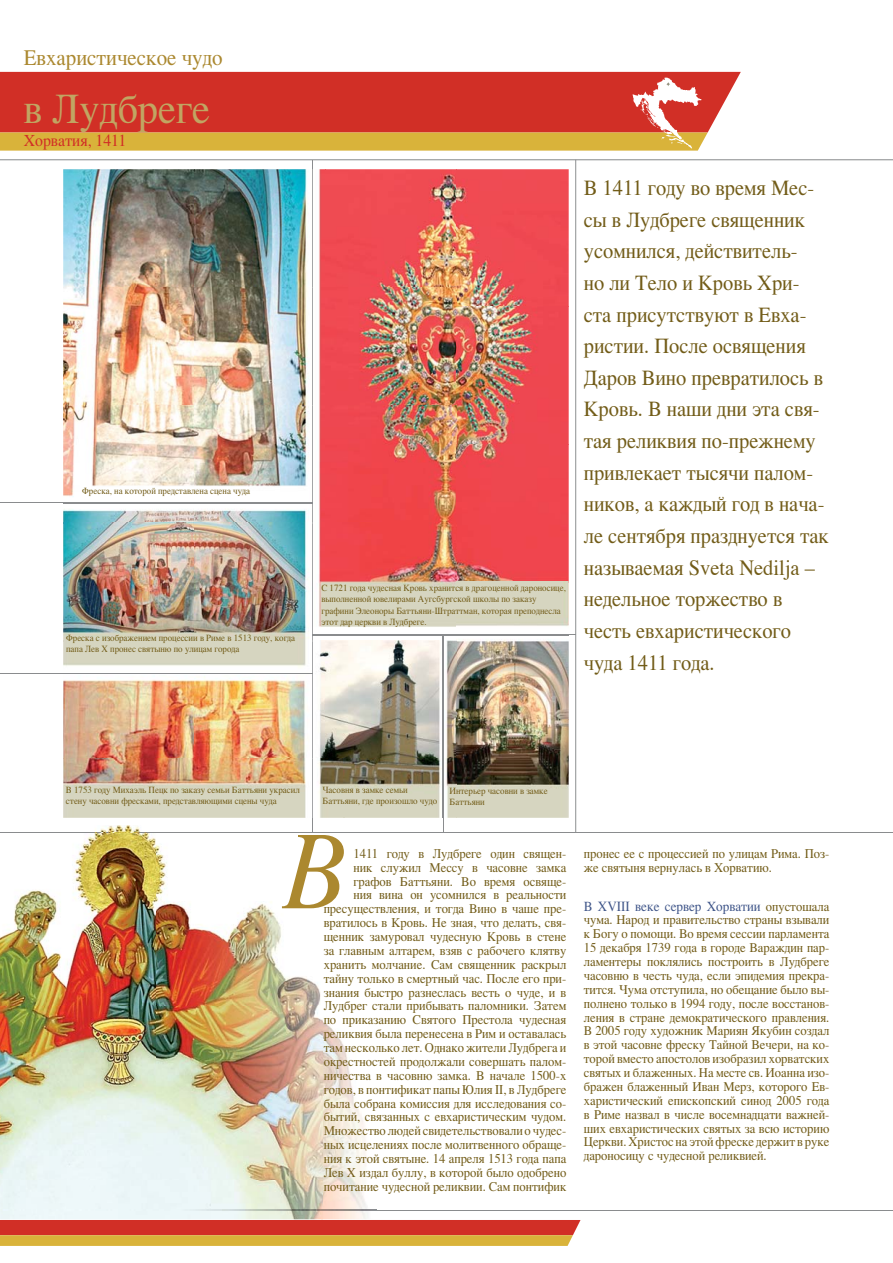
<style>
.page{position:relative;width:893px;height:1263px;background:#fff}
.page>*{position:absolute;margin:0;border:0;box-sizing:border-box;transform-origin:0 0}
.t1{font:italic 111px "Times";color:#ab882f;scale:.95 1}
.t2{font:42.75px "Times";color:#c1a562;scale:.95 1}
.t3{font:22.2px "Times";color:#ab882f;scale:.95 1}
.t4{font:21.6px/31.7px "Times";color:#725c18;scale:.95 1}
.t5{font:16.65px "Times";color:#d12d26;scale:.95 1}
.t6{font:13.8px "Times";color:#405689;scale:.95 1}
.t7{font:13.35px/14px "Times";color:#725c18;text-align:right;scale:.95 1}
.t8{font:9.45px/11.2px "Times";color:#725c18;scale:.95 1}
.s1{font-size:13.35px;color:#725c18}
</style>
<div class="page">
<hr style="left:312px;top:160px;width:1px;height:673px;background:#8a8c8e">
<hr style="left:443px;top:635px;width:1px;height:198px;background:#8a8c8e">
<hr style="left:575px;top:160px;width:1px;height:672px;background:#8a8c8e">
<hr style="left:0;top:160px;width:893px;height:1px;background:#8a8c8e">
<hr style="left:0;top:1210px;width:893px;height:1px;background:#8a8c8e">
<hr style="left:0;top:502px;width:313px;height:1px;background:#8a8c8e">
<hr style="left:0;top:673px;width:313px;height:1px;background:#8a8c8e">
<hr style="left:312px;top:635px;width:264px;height:1px;background:#8a8c8e">
<hr style="left:0;top:832px;width:893px;height:1px;background:#8a8c8e">
<svg style="left:0;top:72px;width:741px;height:60px;fill:#d12f26"></svg>
<svg style="left:0;top:1220px;width:580px;height:26px;background:#d56832"></svg>
<img style="left:0;top:825px;width:377px;height:394px">
<img style="left:0;top:1210px;width:377px;height:1px">
<img style="left:63px;top:169px;width:506px;height:649px">
<img style="left:312px;top:169px;width:1px;height:649px">
<img style="left:443px;top:636px;width:1px;height:182px">
<img style="left:63px;top:502px;width:250px;height:1px">
<img style="left:63px;top:673px;width:250px;height:1px">
<img style="left:312px;top:635px;width:257px;height:1px">
<svg style="left:0;top:78px;width:708px;height:73px;background:#d45632"></svg>
<h3 class="t3" style="left:24px;top:49px;width:211px">Евхаристическое чудо</h3>
<h2 class="t2" style="left:24px;top:91px;width:198px">в Лудбреге</h2>
<p class="t5" style="left:24px;top:133px;width:110px">Хорватия, 1411</p>
<p class="t8" style="left:82px;top:486px;width:178px">Фреска, на которой представлена сцена чуда</p>
<p class="t8" style="left:66px;top:633px;width:243px">Фреска с изображением процессии в Риме в 1513 году, когда папа Лев X пронес святыню по улицам города</p>
<p class="t8" style="left:321px;top:583px;width:259px">С 1721 года чудесная Кровь хранится в драгоценной дароносице, выполненной ювелирами Аугсбургской школы по заказу графини Элеоноры Баттьяни-Штраттман, которая преподнесла этот дар церкви в Лудбреге.</p>
<p class="t4" style="left:584px;top:174px;width:259px">В 1411 году во время Мес&shy;сы в Лудбреге священник усомнился, действитель-<br>но ли Тело и Кровь Хри&shy;ста присутствуют в Евха&shy;ристии. После освящения<br>Даров Вино превратилось в<br>Кровь. В наши дни эта свя&shy;тая реликвия по-прежнему привлекает тысячи палом&shy;ников, а каждый год в нача&shy;ле сентября празднуется так называемая Sveta Nedilja – недельное торжество в честь евхаристического чуда 1411 года.</p>
<p class="t8" style="left:66px;top:785px;width:248px">В 1753 году Михаэль Пецк по заказу семьи Баттьяни украсил стену часовни фресками, представляющими сцены чуда</p>
<p class="t8" style="left:322px;top:785px;width:122px">Часовня в замке семьи<br>Баттьяни, где произошло чудо</p>
<p class="t8" style="left:449px;top:786px;width:105px">Интерьер часовни в замке<br>Баттьяни</p>
<h1 class="t1" style="left:283px;top:825px;width:69px">В</h1>
<p class="t7" style="left:324px;top:847px;width:257px">1411 году в Лудбреге один священ-<br>ник служил Мессу в часовне замка графов Баттьяни. Во время освяще-<br>ния вина он усомнился в реальности пресуществления, и тогда Вино в чаше пре&shy;вратилось в Кровь. Не зная, что делать, свя&shy;щенник замуровал чудесную Кровь в стене за главным алтарем, взяв с рабочего клятву хранить молчание. Сам священник раскрыл тайну только в смертный час. После его при&shy;знания быстро разнеслась весть о чуде, и в Лудбрег стали прибывать паломники. Затем по приказанию Святого Престола чудесная реликвия была перенесена в Рим и оставалась там несколько лет. Однако жители Лудбрега и окрестностей продолжали совершать палом&shy;ничества в часовню замка. В начале 1500-х годов, в понтификат папы Юлия II, в Лудбреге была собрана комиссия для исследования со&shy;бытий, связанных с евхаристическим чудом.<br>Множество людей свидетельствовали о чудес&shy;ных исцелениях после молитвенного обраще&shy;ния к этой святыне. 14 апреля 1513 года папа Лев X издал буллу, в которой было одобрено почитание чудесной реликвии. Сам понтифик</p>
<p class="t7" style="left:584px;top:847px;width:260px;text-align:left">пронес ее с процессией по улицам Рима. Поз&shy;же святыня вернулась в Хорватию.</p>
<p class="t6" style="left:584px;top:900px;width:260px">В XVIII веке сервер Хорватии <span class="s1">опустошала</span></p>
<p class="t7" style="left:584px;top:914px;width:260px;text-align:justify">чума. Народ и правительство страны взывали к Богу о помощи. Во время сессии парламента 15 декабря 1739 года в городе Вараждин пар&shy;ламентеры поклялись построить в Лудбреге часовню в честь чуда, если эпидемия прекра&shy;тится. Чума отступила, но обещание было вы&shy;полнено только в 1994 году, после восстанов&shy;ления в стране демократического правления.<br>В 2005 году художник Мариян Якубин создал в этой часовне фреску Тайной Вечери, на ко&shy;торой вместо апостолов изобразил хорватских святых и блаженных. На месте св. Иоанна изо&shy;бражен блаженный Иван Мерз, которого Ев&shy;харистический епископский синод 2005 года в Риме назвал в числе восемнадцати важней&shy;ших евхаристических святых за всю историю Церкви. Христос на этой фреске держит в руке дароносицу с чудесной реликвией.</p>
</div>
